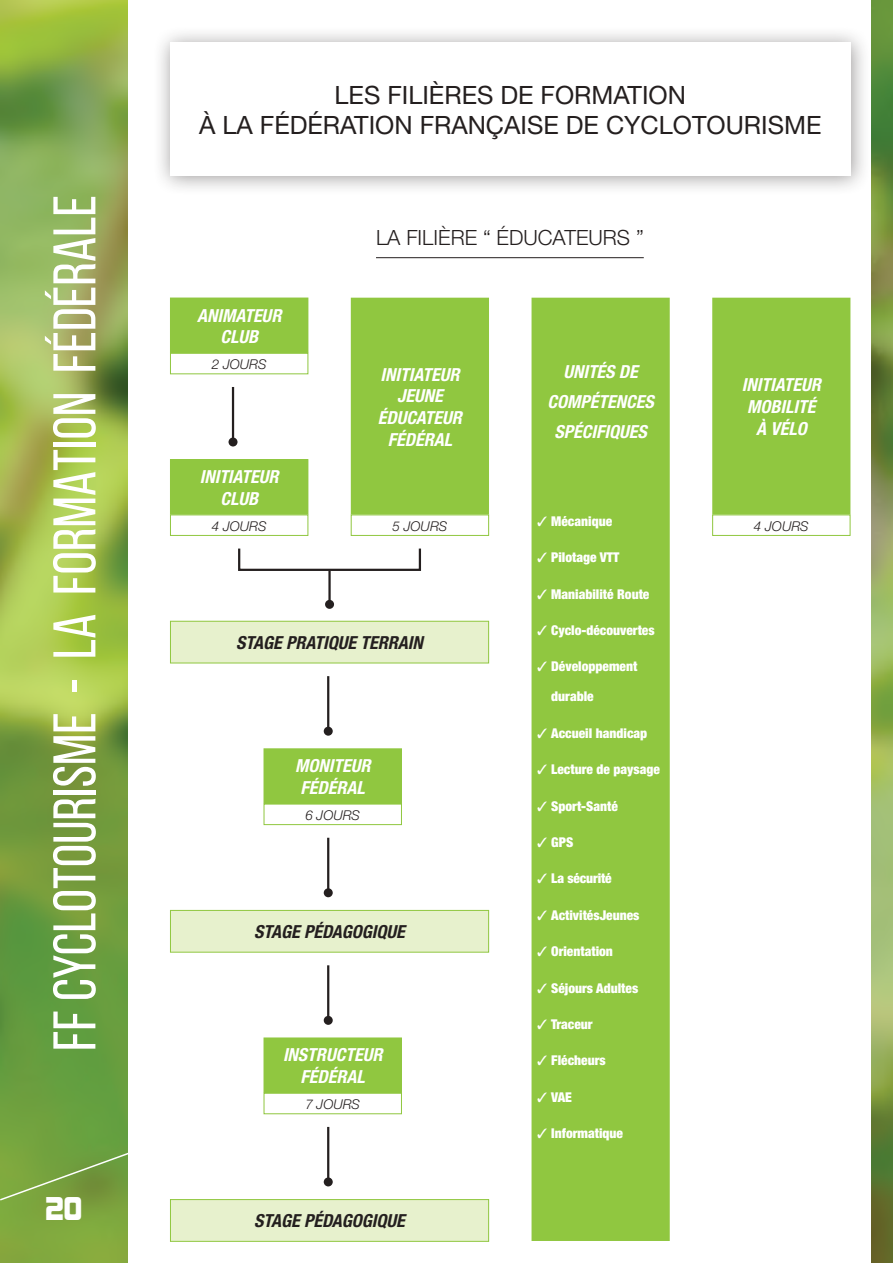
<style>
.page{position:relative;width:893px;height:1263px;background:#fff}
.page>*{position:absolute;margin:0;border:0;box-sizing:border-box;transform-origin:0 0}
.t1{font:60px "Bebas Neue";color:#fff}
.t2{font:30px "Kimberley";color:#fff}
.t3{font:25.2px/30.3px "Helvetica Neue";color:#241f1f;text-align:center}
.t4{font:300 21px "Helvetica Neue";color:#241f1f}
.t5{font:italic 700 condensed 18px/21.6px "Helvetica Neue";color:#fff;text-align:center}
.t6{font:italic 700 condensed 18px "Helvetica Neue";color:#241f1f}
.t7{font:900 condensed 13.5px "Helvetica Neue";color:#fff}
.t8{font:italic 300 13.5px "Helvetica Neue";color:#241f1f}
</style>
<div class="page">
<img style="left:0;top:0;width:128px;height:1263px">
<svg style="left:0;top:1151px;width:128px;height:51px;background:#79a142"></svg>
<div style="left:153px;top:25px;width:718px;height:171px;background:#241f1f;opacity:.45"></div>
<div style="left:170px;top:43px;width:680px;height:133px;background:#fff"></div>
<hr style="left:376px;top:257px;width:268px;height:1px;background:#241f1f">
<div style="left:170px;top:298px;width:138px;height:55px;background:#90c740"></div>
<div style="left:170px;top:353px;width:138px;height:21px;border:1px solid #90c740"></div>
<div style="left:170px;top:460px;width:138px;height:54px;background:#90c740"></div>
<div style="left:170px;top:459px;width:138px;height:55px;border:1px solid #90c740"></div>
<div style="left:170px;top:514px;width:138px;height:22px;border:1px solid #90c740"></div>
<div style="left:352px;top:298px;width:136px;height:216px;background:#90c740"></div>
<div style="left:351px;top:298px;width:138px;height:216px;border:2px solid #90c740"></div>
<div style="left:351px;top:514px;width:138px;height:22px;border:1px solid #90c740"></div>
<div style="left:713px;top:298px;width:137px;height:216px;background:#90c740"></div>
<div style="left:712px;top:298px;width:138px;height:216px;border:2px solid #90c740"></div>
<div style="left:712px;top:514px;width:138px;height:22px;border:1px solid #90c740"></div>
<div style="left:532px;top:298px;width:137px;height:942px;background:#90c740"></div>
<div style="left:531px;top:298px;width:139px;height:943px;border:2px solid #90c740"></div>
<div style="left:170px;top:621px;width:319px;height:42px;background:#e7f1cd"></div>
<div style="left:170px;top:621px;width:319px;height:42px;border:1px solid #90c740"></div>
<div style="left:170px;top:910px;width:319px;height:42px;background:#e7f1cd"></div>
<div style="left:170px;top:910px;width:319px;height:42px;border:1px solid #90c740"></div>
<div style="left:170px;top:1199px;width:319px;height:42px;background:#e7f1cd"></div>
<div style="left:170px;top:1199px;width:319px;height:43px;border:1px solid #90c740"></div>
<div style="left:264px;top:749px;width:137px;height:54px;background:#90c740"></div>
<div style="left:264px;top:748px;width:138px;height:56px;border:1px solid #90c740"></div>
<div style="left:264px;top:804px;width:138px;height:21px;border:1px solid #90c740"></div>
<div style="left:264px;top:1038px;width:137px;height:54px;background:#90c740"></div>
<div style="left:264px;top:1037px;width:138px;height:56px;border:1px solid #90c740"></div>
<div style="left:264px;top:1093px;width:138px;height:21px;border:1px solid #90c740"></div>
<hr style="left:232px;top:387px;width:2px;height:55px;background:#241f1f">
<div style="left:229px;top:437px;width:9px;height:9px;background:#241f1f;border-radius:50%"></div>
<div style="left:238px;top:547px;width:183px;height:24px;border:2px solid #241f1f"></div>
<hr style="left:328px;top:571px;width:3px;height:33px;background:#241f1f">
<div style="left:325px;top:600px;width:9px;height:9px;background:#241f1f;border-radius:50%"></div>
<hr style="left:327px;top:676px;width:2px;height:55px;background:#241f1f">
<div style="left:324px;top:727px;width:9px;height:9px;background:#241f1f;border-radius:50%"></div>
<hr style="left:327px;top:838px;width:2px;height:55px;background:#241f1f">
<div style="left:324px;top:888px;width:9px;height:9px;background:#241f1f;border-radius:50%"></div>
<hr style="left:327px;top:965px;width:2px;height:55px;background:#241f1f">
<div style="left:324px;top:1016px;width:9px;height:9px;background:#241f1f;border-radius:50%"></div>
<hr style="left:327px;top:1127px;width:2px;height:55px;background:#241f1f">
<div style="left:324px;top:1177px;width:9px;height:9px;background:#241f1f;border-radius:50%"></div>
<img style="left:872px;top:0;width:21px;height:1263px">
<h1 class="t1" style="left:42px;top:1051px;width:858px;rotate:-90deg">FF CYCLOTOURISME - LA FORMATION FÉDÉRALE</h1>
<h2 class="t2" style="left:46px;top:1191px;width:38px">20</h2>
<h3 class="t3" style="left:199px;top:79px;width:624px">LES FILIÈRES DE FORMATION<br>À LA FÉDÉRATION FRANÇAISE DE CYCLOTOURISME</h3>
<h3 class="t5" style="left:197px;top:304px;width:86px">ANIMATEUR<br>CLUB</h3>
<p class="t8" style="left:212px;top:356px;width:56px">2 JOURS</p>
<h3 class="t4" style="left:376px;top:224px;width:269px">LA FILIÈRE “ ÉDUCATEURS ”</h3>
<h3 class="t5" style="left:378px;top:363px;width:86px">INITIATEUR<br>JEUNE<br>ÉDUCATEUR<br>FÉDÉRAL</h3>
<h3 class="t5" style="left:547px;top:357px;width:108px;line-height:30px">UNITÉS DE<br>COMPÉTENCES<br>SPÉCIFIQUES</h3>
<h3 class="t5" style="left:200px;top:466px;width:80px">INITIATEUR<br>CLUB</h3>
<p class="t8" style="left:212px;top:518px;width:56px">4 JOURS</p>
<p class="t8" style="left:392px;top:518px;width:56px">5 JOURS</p>
<h3 class="t6" style="left:236px;top:632px;width:188px">STAGE PRATIQUE TERRAIN</h3>
<h3 class="t5" style="left:295px;top:755px;width:77px">MONITEUR<br>FÉDÉRAL</h3>
<p class="t8" style="left:305px;top:807px;width:56px">6 JOURS</p>
<h3 class="t6" style="left:254px;top:921px;width:152px">STAGE PÉDAGOGIQUE</h3>
<h3 class="t5" style="left:283px;top:1044px;width:101px">INSTRUCTEUR<br>FÉDÉRAL</h3>
<p class="t8" style="left:305px;top:1096px;width:56px">7 JOURS</p>
<h3 class="t6" style="left:254px;top:1210px;width:152px">STAGE PÉDAGOGIQUE</h3>
<p class="t7" style="left:537px;top:513px;width:76px">✓ Mécanique</p>
<p class="t7" style="left:537px;top:549px;width:83px">✓ Pilotage VTT</p>
<p class="t7" style="left:537px;top:585px;width:114px">✓ Maniabilité Route</p>
<p class="t7" style="left:537px;top:622px;width:119px">✓ Cyclo-découvertes</p>
<p class="t7" style="left:537px;top:658px;width:101px">✓ Développement</p>
<p class="t7" style="left:551px;top:688px;width:44px">durable</p>
<p class="t7" style="left:537px;top:725px;width:111px">✓ Accueil handicap</p>
<p class="t7" style="left:537px;top:761px;width:124px">✓ Lecture de paysage</p>
<p class="t7" style="left:537px;top:797px;width:82px">✓ Sport-Santé</p>
<p class="t7" style="left:537px;top:834px;width:37px">✓ GPS</p>
<p class="t7" style="left:537px;top:870px;width:76px">✓ La sécurité</p>
<p class="t7" style="left:537px;top:907px;width:104px">✓ ActivitésJeunes</p>
<p class="t7" style="left:537px;top:943px;width:77px">✓ Orientation</p>
<p class="t7" style="left:537px;top:979px;width:102px">✓ Séjours Adultes</p>
<p class="t7" style="left:537px;top:1016px;width:57px">✓ Traceur</p>
<p class="t7" style="left:537px;top:1052px;width:70px">✓ Flécheurs</p>
<p class="t7" style="left:537px;top:1088px;width:36px">✓ VAE</p>
<p class="t7" style="left:537px;top:1125px;width:87px">✓ Informatique</p>
<h3 class="t5" style="left:742px;top:374px;width:80px">INITIATEUR<br>MOBILITÉ<br>À VÉLO</h3>
<p class="t8" style="left:754px;top:518px;width:56px">4 JOURS</p>
</div>
